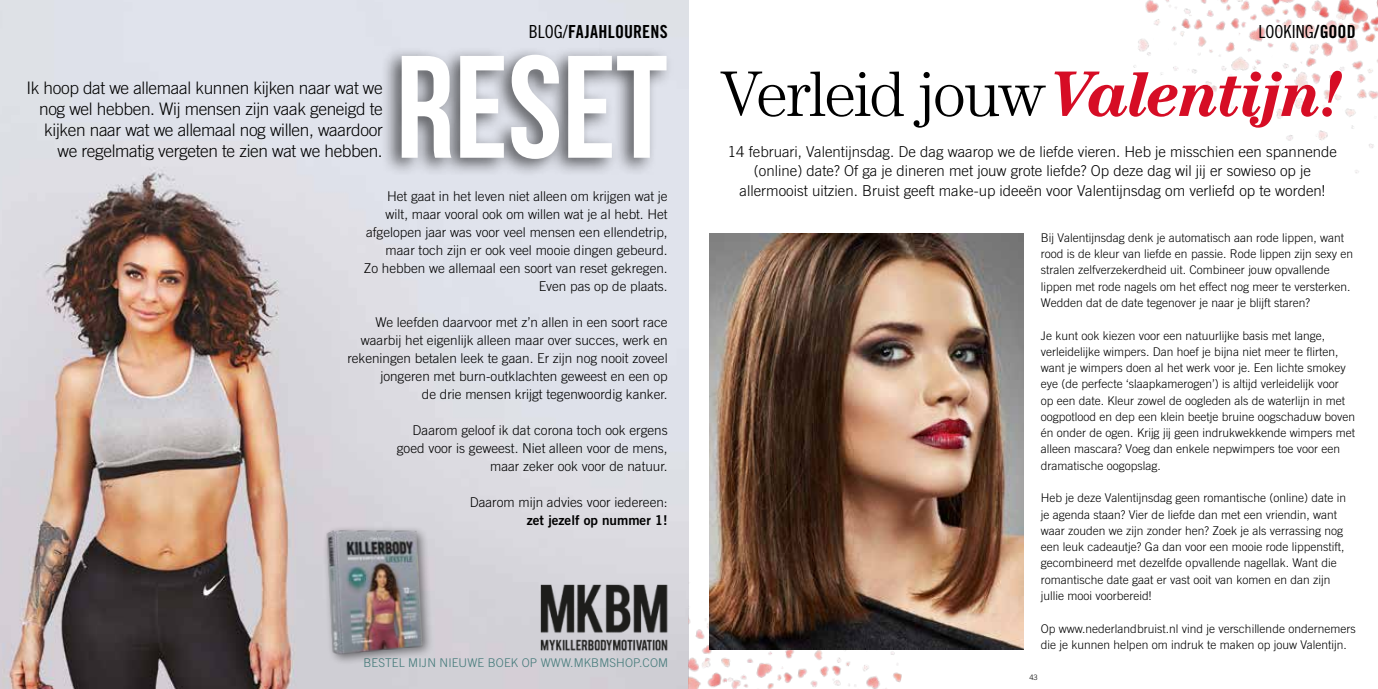
<style>
.page{position:relative;width:1378px;height:689px;background:#fff}
.page>*{position:absolute;margin:0;border:0;box-sizing:border-box;transform-origin:0 0}
.t1{font:145.5px "Bebas Neue";color:#fff}
.t2{font:300 64.5px "Century Std";letter-spacing:-.03em;color:#000}
.t3{font:18px "Trade Gothic LT Std Bd Cn 20";letter-spacing:.01em;color:#000}
.t4{font:18px "Trade Gothic LT Std Cn 18";color:#000}
.t5{font:300 17.25px/21px "Trade Gothic LT Std";letter-spacing:-.02em;color:#000;text-align:right}
.t6{font:300 15px/19.5px "Trade Gothic LT Std";color:#000;text-align:center}
.t7{font:300 13.5px/18px "Trade Gothic LT Std";color:#000;text-align:right}
.t8{font:13.5px "Trade Gothic LT Std Bd 2";color:#000}
.t9{font:300 12px/16.2px "Trade Gothic LT Std";color:#000}
.t10{font:300 12px "Trade Gothic LT Std";letter-spacing:.01em;color:#447a7a}
.t11{font:300 7.5px "Trade Gothic LT Std";color:#000}
.s1{font-family:"Trade Gothic LT Std Cn 18"}
.s2{font-family:"Trade Gothic LT Std Bd Cn 20"}
.s3{font-weight:700;font-style:italic;color:#d60d25}
</style>
<div class="page">
<img style="left:0;top:0;width:689px;height:689px">
<div style="left:381px;top:46px;width:293px;height:132px;background:#000;opacity:.6"></div>
<img style="left:540px;top:584px;width:129px;height:68px">
<div style="left:322px;top:525px;width:112px;height:140px;background:#000;opacity:.49"></div>
<img style="left:321px;top:526px;width:105px;height:129px">
<img style="left:688px;top:582px;width:214px;height:107px">
<img style="left:709px;top:233px;width:315px;height:417px">
<img style="left:1133px;top:0;width:245px;height:173px">
<svg style="left:1259px;top:20px;width:104px;height:22px"></svg>
<h3 class="t3" style="left:529px;top:21px;width:140px"><span class="s1">BLOG/</span>FAJAHLOURENS</h3>
<h3 class="t4" style="left:1258px;top:20px;width:99px">LOOKING<span class="s2">/GOOD</span></h3>
<h2 class="t2" style="left:720px;top:57px;width:625px">Verleid jouw <span class="s3">Valentijn!</span></h2>
<p class="t6" style="left:728px;top:142px;width:611px">14 februari, Valentijnsdag. De dag waarop we de liefde vieren. Heb je misschien een spannende (online) date? Of ga je dineren met jouw grote liefde? Op deze dag wil jij er sowieso op je allermooist uitzien. Bruist geeft make-up ideeën voor Valentijnsdag om verliefd op te worden!</p>
<p class="t9" style="left:1041px;top:229px;width:314px">Bij Valentijnsdag denk je automatisch aan rode lippen, want rood is de kleur van liefde en passie. Rode lippen zijn sexy en stralen zelfverzekerdheid uit. Combineer jouw opvallende lippen met rode nagels om het effect nog meer te versterken.<br>Wedden dat de date tegenover je naar je blijft staren?</p>
<p class="t9" style="left:1041px;top:327px;width:316px">Je kunt ook kiezen voor een natuurlijke basis met lange, verleidelijke wimpers. Dan hoef je bijna niet meer te flirten, want je wimpers doen al het werk voor je. Een lichte smokey eye (de perfecte ‘slaapkamerogen’) is altijd verleidelijk voor<br>op een date. Kleur zowel de oogleden als de waterlijn in met oogpotlood en dep een klein beetje bruine oogschaduw boven én onder de ogen. Krijg jij geen indrukwekkende wimpers met alleen mascara? Voeg dan enkele nepwimpers toe voor een dramatische oogopslag.</p>
<p class="t9" style="left:1041px;top:490px;width:307px">Heb je deze Valentijnsdag geen romantische (online) date in je agenda staan? Vier de liefde dan met een vriendin, want waar zouden we zijn zonder hen? Zoek je als verrassing nog een leuk cadeautje? Ga dan voor een mooie rode lippenstift, gecombineerd met dezelfde opvallende nagellak. Want die romantische date gaat er vast ooit van komen en dan zijn jullie mooi voorbereid!</p>
<p class="t9" style="left:1041px;top:620px;width:316px">Op www.nederlandbruist.nl vind je verschillende ondernemers die je kunnen helpen om indruk te maken op jouw Valentijn.</p>
<p class="t11" style="left:1029px;top:672px;width:10px">43</p>
<h1 class="t1" style="left:396px;top:28px;width:273px">reSET</h1>
<h3 class="t5" style="left:26px;top:77px;width:358px">Ik hoop dat we allemaal kunnen kijken naar wat we nog wel hebben. Wij mensen zijn vaak geneigd te kijken naar wat we allemaal nog willen, waardoor we regelmatig vergeten te zien wat we hebben.</h3>
<p class="t7" style="left:364px;top:187px;width:305px">Het gaat in het leven niet alleen om krijgen wat je wilt, maar vooral ook om willen wat je al hebt. Het afgelopen jaar was voor veel mensen een ellendetrip, maar toch zijn er ook veel mooie dingen gebeurd.<br>Zo hebben we allemaal een soort van reset gekregen.<br>Even pas op de plaats.</p>
<p class="t7" style="left:347px;top:313px;width:322px">We leefden daarvoor met z’n allen in een soort race waarbij het eigenlijk alleen maar over succes, werk en rekeningen betalen leek te gaan. Er zijn nog nooit zoveel jongeren met burn-outklachten geweest en een op<br>de drie mensen krijgt tegenwoordig kanker.</p>
<p class="t7" style="left:397px;top:421px;width:272px">Daarom geloof ik dat corona toch ook ergens goed voor is geweest. Niet alleen voor de mens, maar zeker ook voor de natuur.</p>
<p class="t7" style="left:470px;top:493px;width:199px">Daarom mijn advies voor iedereen:</p>
<p class="t8" style="left:527px;top:512px;width:142px">zet jezelf op nummer 1!</p>
<p class="t10" style="left:363px;top:656px;width:306px">BESTEL MIJN NIEUWE BOEK OP WWW.MKBMSHOP.COM</p>
</div>
